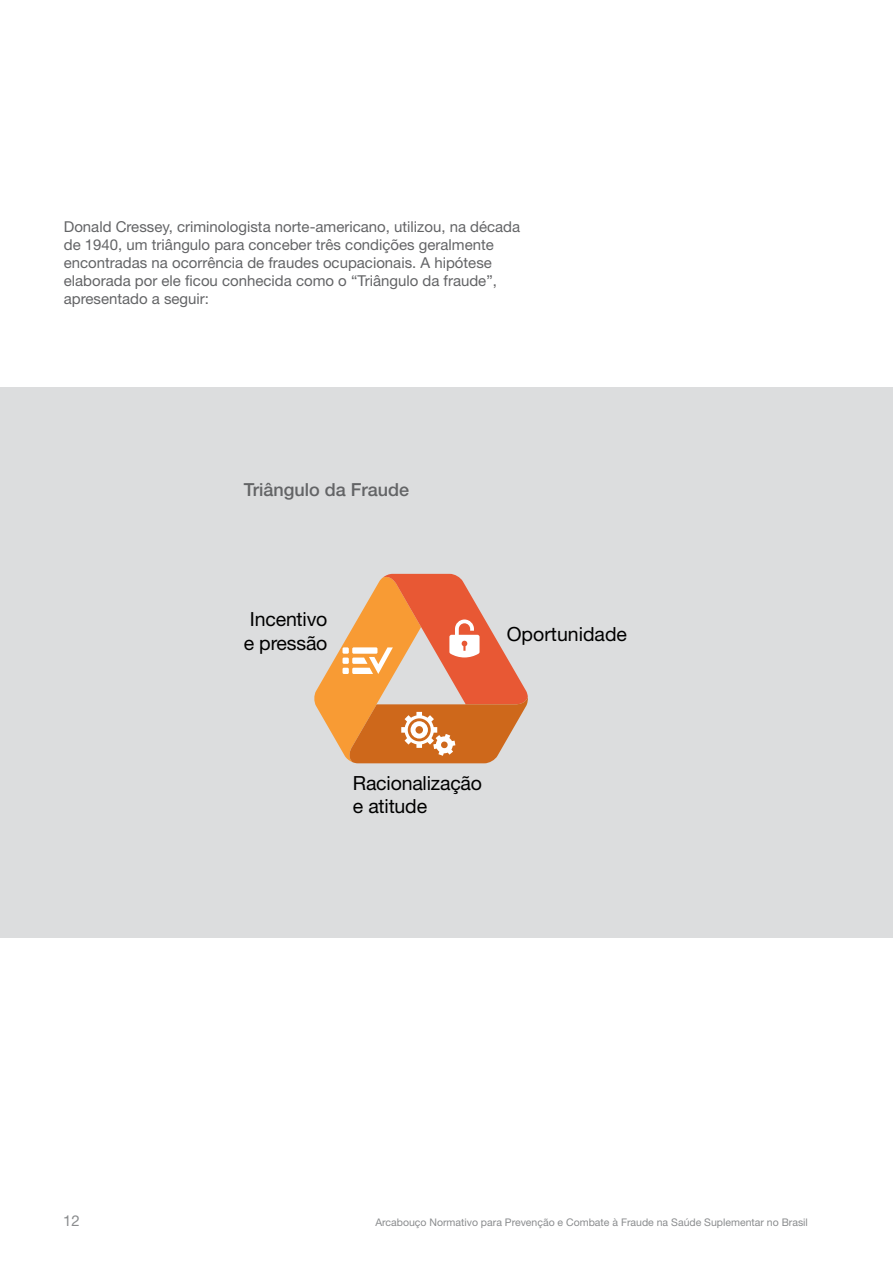
<style>
.page{position:relative;width:893px;height:1263px;background:#fff}
.page>*{position:absolute;margin:0;border:0;box-sizing:border-box;transform-origin:0 0}
.t1{font:19.5px/23.4px "Helvetica Neue";letter-spacing:-.01em;color:#000}
.t2{font:500 18px "Helvetica Neue";color:#636466}
.t3{font:15px/18px "Helvetica Neue";color:#636466}
.t4{font:15px "Helvetica Neue";color:#8a8c8e}
.t5{font:10.5px "Helvetica Neue";color:#8a8c8e}
</style>
<div class="page">
<div style="left:0;top:387px;width:893px;height:551px;background:#dcddde"></div>
<svg style="left:314px;top:574px;width:214px;height:189px"></svg>
<p class="t3" style="left:64px;top:218px;width:458px">Donald Cressey, criminologista norte-americano, utilizou, na década de 1940, um triângulo para conceber três condições geralmente encontradas na ocorrência de fraudes ocupacionais. A hipótese elaborada por ele ficou conhecida como o “Triângulo da fraude”, apresentado a seguir:</p>
<p class="t2" style="left:244px;top:479px;width:167px">Triângulo da Fraude</p>
<h1 class="t1" style="left:244px;top:607px;width:85px;text-align:center">Incentivo e pressão</h1>
<h1 class="t1" style="left:507px;top:622px;width:122px">Oportunidade</h1>
<h1 class="t1" style="left:353px;top:771px;width:131px">Racionalização e atitude</h1>
<p class="t4" style="left:63px;top:1212px;width:18px">12</p>
<p class="t5" style="left:375px;top:1216px;width:434px">Arcabouço Normativo para Prevenção e Combate à Fraude na Saúde Suplementar no Brasil</p>
</div>
